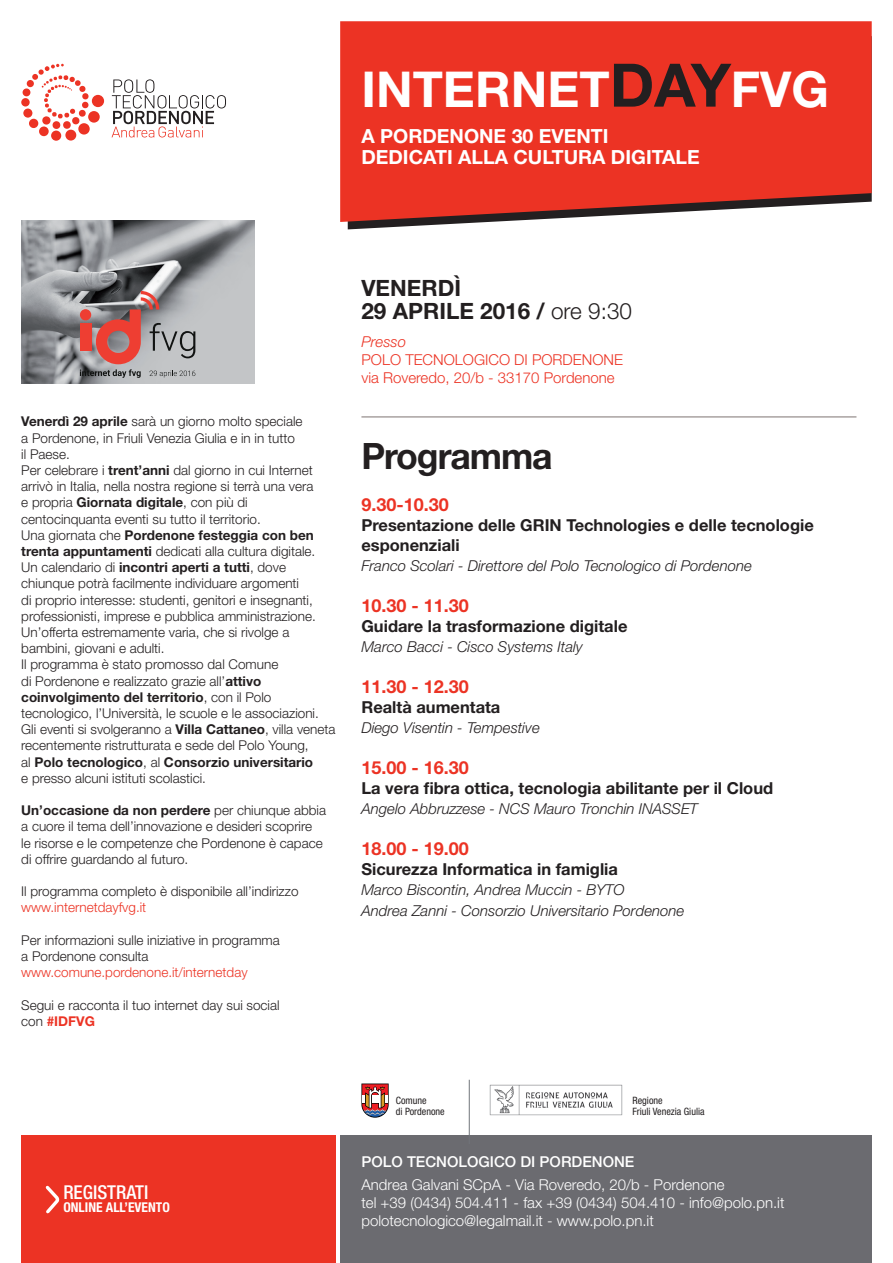
<style>
.page{position:relative;width:893px;height:1263px;background:#fff}
.page>*{position:absolute;margin:0;border:0;box-sizing:border-box;transform-origin:0 0}
.t1{font:700 49.5px "Helvetica Neue LT Std";color:#fff}
.t2{font:700 36.3px "Helvetica Neue LT Std";letter-spacing:-.03em;color:#231f20}
.t3{font:700 22.5px/22.8px "Helvetica Neue LT Std";color:#231f20}
.t4{font:700 19.5px/21px "Helvetica Neue LT Std";color:#fff}
.t5{font:500 condensed 19.2px "Helvetica Neue LT Std";color:#fff}
.t6{font:700 18px "Helvetica Neue LT Std";color:#ec3324}
.t7{font:700 16.5px/20.2px "Helvetica Neue LT Std";color:#231f20}
.t8{font:italic 300 15px/20.2px "Helvetica Neue LT Std";color:#231f20}
.t9{font:300 15px/18px "Helvetica Neue LT Std";color:#fff}
.t10{font:300 15px/18px "Helvetica Neue LT Std";color:#ec3324}
.t11{font:500 15px "Helvetica Neue LT Std";color:#fff}
.t12{font:italic 300 15px "Helvetica Neue LT Std";color:#ec3324}
.t13{font:300 13.5px/16.2px "Helvetica Neue LT Std";color:#231f20}
.t14{font:300 13.5px "Helvetica Neue LT Std";color:#ec3324}
.t15{font:700 condensed 13.5px "Helvetica Neue LT Std";color:#fff}
.t16{font:condensed 10.2px/10.6px "Helvetica Neue LT Std";color:#231f20}
.s1{font-size:60px;color:#231f20}
.s2{font-weight:700}
.s3{font-weight:700;color:#ec3324}
.s4{font-weight:300}
</style>
<div class="page">
<div style="left:21px;top:1135px;width:315px;height:128px;background:#ec3324"></div>
<svg style="left:45px;top:1185px;width:15px;height:29px"></svg>
<div style="left:340px;top:1135px;width:532px;height:128px;background:#6b6b70"></div>
<div style="left:27px;top:80px;width:7px;height:7px;background:#ec3324;border-radius:50%"></div>
<div style="left:23px;top:88px;width:7px;height:8px;background:#ec3324;border-radius:50%"></div>
<div style="left:21px;top:98px;width:9px;height:8px;background:#ec3324;border-radius:50%"></div>
<div style="left:23px;top:109px;width:9px;height:9px;background:#ec3324;border-radius:50%"></div>
<div style="left:29px;top:119px;width:9px;height:9px;background:#ec3324;border-radius:50%"></div>
<div style="left:39px;top:127px;width:10px;height:9px;background:#ec3324;border-radius:50%"></div>
<div style="left:51px;top:131px;width:10px;height:10px;background:#ec3324;border-radius:50%"></div>
<div style="left:65px;top:130px;width:11px;height:11px;background:#ec3324;border-radius:50%"></div>
<div style="left:78px;top:123px;width:12px;height:12px;background:#ec3324;border-radius:50%"></div>
<div style="left:88px;top:111px;width:12px;height:12px;background:#ec3324;border-radius:50%"></div>
<div style="left:92px;top:95px;width:12px;height:12px;background:#ec3324;border-radius:50%"></div>
<svg style="left:32px;top:64px;width:57px;height:65px"></svg>
<svg style="left:112px;top:79px;width:114px;height:58px"></svg>
<svg style="left:348px;top:222px;width:139px;height:7px"></svg>
<svg style="left:340px;top:21px;width:532px;height:201px;background:#e53a2c"></svg>
<img style="left:21px;top:221px;width:233px;height:162px">
<svg style="left:80px;top:291px;width:115px;height:87px;background:#a68585"></svg>
<hr style="left:361px;top:417px;width:495px;height:1px;background:#7e7471">
<svg style="left:361px;top:1083px;width:28px;height:35px"></svg>
<img style="left:489px;top:1084px;width:134px;height:32px">
<hr style="left:469px;top:1080px;width:1px;height:64px;background:#71747a">
<h1 class="t1" style="left:361px;top:58px;width:469px">INTERNET<span class="s1">DAY</span>FVG</h1>
<h3 class="t4" style="left:361px;top:125px;width:340px">A PORDENONE 30 EVENTI<br>DEDICATI ALLA CULTURA DIGITALE</h3>
<p class="t13" style="left:21px;top:413px;width:316px"><span class="s2">Venerdì 29 aprile</span> sarà un giorno molto speciale<br>a Pordenone, in Friuli Venezia Giulia e in in tutto<br>il Paese.<br>Per celebrare i <span class="s2">trent’anni</span> dal giorno in cui Internet arrivò in Italia, nella nostra regione si terrà una vera<br>e propria <span class="s2">Giornata digitale</span>, con più di centocinquanta eventi su tutto il territorio.<br>Una giornata che <span class="s2">Pordenone festeggia con ben trenta appuntamenti</span> dedicati alla cultura digitale.<br>Un calendario di <span class="s2">incontri aperti a tutti</span>, dove chiunque potrà facilmente individuare argomenti<br>di proprio interesse: studenti, genitori e insegnanti, professionisti, imprese e pubblica amministrazione.<br>Un’offerta estremamente varia, che si rivolge a bambini, giovani e adulti.<br>Il programma è stato promosso dal Comune<br>di Pordenone e realizzato grazie all’<span class="s2">attivo coinvolgimento del territorio</span>, con il Polo tecnologico, l’Università, le scuole e le associazioni.<br>Gli eventi si svolgeranno a <span class="s2">Villa Cattaneo</span>, villa veneta recentemente ristrutturata e sede del Polo Young,<br>al <span class="s2">Polo tecnologico</span>, al <span class="s2">Consorzio universitario<br></span>e presso alcuni istituti scolastici.</p>
<p class="t13" style="left:21px;top:802px;width:306px"><span class="s2">Un’occasione da non perdere</span> per chiunque abbia a cuore il tema dell’innovazione e desideri scoprire<br>le risorse e le competenze che Pordenone è capace di offrire guardando al futuro.</p>
<p class="t13" style="left:21px;top:883px;width:279px">Il programma completo è disponibile all’indirizzo</p>
<p class="t14" style="left:21px;top:899px;width:127px">www.internetdayfvg.it</p>
<p class="t13" style="left:21px;top:932px;width:260px">Per informazioni sulle iniziative in programma a Pordenone consulta</p>
<p class="t14" style="left:21px;top:964px;width:228px">www.comune.pordenone.it/internetday</p>
<p class="t13" style="left:21px;top:996px;width:260px">Segui e racconta il tuo internet day sui social con <span class="s3">#IDFVG</span></p>
<h3 class="t3" style="left:361px;top:276px;width:272px">VENERDÌ<br>29 APRILE 2016 / <span class="s4">ore 9:30</span></h3>
<p class="t12" style="left:361px;top:333px;width:46px">Presso</p>
<p class="t10" style="left:361px;top:351px;width:263px">POLO TECNOLOGICO DI PORDENONE via Roveredo, 20/b - 33170 Pordenone</p>
<h2 class="t2" style="left:361px;top:433px;width:193px">Programma</h2>
<h3 class="t6" style="left:361px;top:493px;width:89px">9.30-10.30</h3>
<p class="t7" style="left:361px;top:514px;width:454px">Presentazione delle GRIN Technologies e delle tecnologie esponenziali</p>
<p class="t8" style="left:361px;top:556px;width:392px">Franco Scolari - Direttore del Polo Tecnologico di Pordenone</p>
<h3 class="t6" style="left:361px;top:594px;width:109px">10.30 - 11.30</h3>
<p class="t7" style="left:361px;top:616px;width:268px">Guidare la trasformazione digitale</p>
<p class="t8" style="left:361px;top:637px;width:223px">Marco Bacci - Cisco Systems Italy</p>
<h3 class="t6" style="left:361px;top:675px;width:109px">11.30 - 12.30</h3>
<p class="t7" style="left:361px;top:697px;width:140px">Realtà aumentata</p>
<p class="t8" style="left:361px;top:718px;width:180px">Diego Visentin - Tempestive</p>
<h3 class="t6" style="left:361px;top:756px;width:109px">15.00 - 16.30</h3>
<p class="t7" style="left:361px;top:778px;width:413px">La vera fibra ottica, tecnologia abilitante per il Cloud</p>
<p class="t8" style="left:361px;top:799px;width:338px">Angelo Abbruzzese - NCS Mauro Tronchin INASSET</p>
<h3 class="t6" style="left:361px;top:837px;width:109px">18.00 - 19.00</h3>
<p class="t7" style="left:361px;top:859px;width:258px">Sicurezza Informatica in famiglia</p>
<p class="t8" style="left:361px;top:880px;width:324px">Marco Biscontin, Andrea Muccin - BYTO<br>Andrea Zanni - Consorzio Universitario Pordenone</p>
<h3 class="t5" style="left:63px;top:1181px;width:87px">REGISTRATI</h3>
<p class="t15" style="left:63px;top:1199px;width:108px">ONLINE ALL’EVENTO</p>
<p class="t16" style="left:396px;top:1095px;width:50px">Comune<br>di Pordenone</p>
<p class="t16" style="left:632px;top:1095px;width:74px">Regione<br>Friuli Venezia Giulia</p>
<p class="t11" style="left:361px;top:1153px;width:274px">POLO TECNOLOGICO DI PORDENONE</p>
<p class="t9" style="left:361px;top:1175px;width:424px">Andrea Galvani SCpA - Via Roveredo, 20/b - Pordenone<br>tel +39 (0434) 504.411 - fax +39 (0434) 504.410 - info@polo.pn.it polotecnologico@legalmail.it - www.polo.pn.it</p>
</div>
